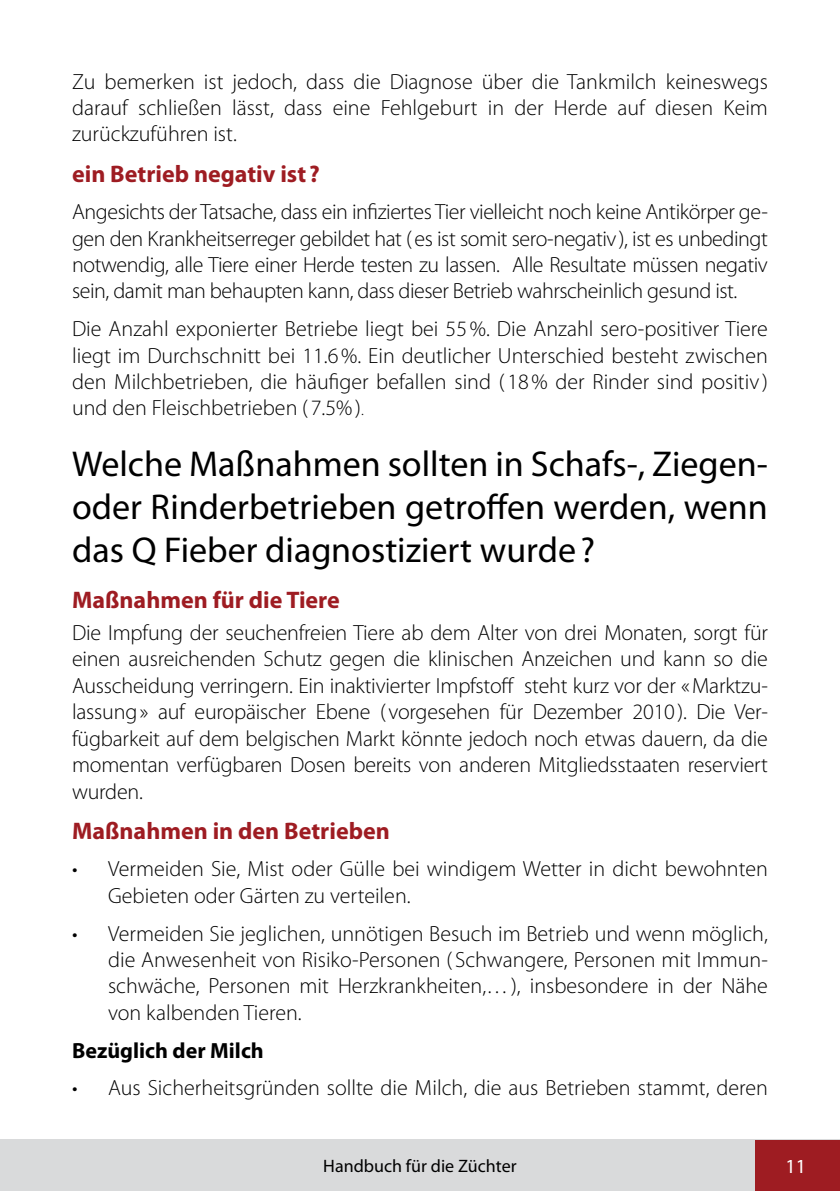
<style>
.page{position:relative;width:840px;height:1191px;background:#fff}
.page>*{position:absolute;margin:0;border:0;box-sizing:border-box;transform-origin:0 0}
.t1{font:36px/43.2px "Myriad Pro";color:#000;text-align:justify}
.t2{font:700 24px "Myriad Pro";color:#9e1c22}
.t3{font:300 22px/26.4px "Myriad Pro";color:#000;text-align:justify}
.t4{font:700 22px "Myriad Pro";color:#000}
.t5{font:20px "Myriad Pro";color:#fff}
.t6{font:18px "Myriad Pro";color:#000}
.s1{font-size:16px}
</style>
<div class="page">
<div style="left:0;top:1140px;width:839px;height:51px;background:#d9dadb"></div>
<div style="left:754px;top:1140px;width:85px;height:51px;background:#9e1c22"></div>
<p class="t3" style="left:72px;top:68px;width:697px">Zu bemerken ist jedoch, dass die Diagnose über die Tankmilch keineswegs darauf schließen lässt, dass eine Fehlgeburt in der Herde auf diesen Keim zurückzuführen ist.</p>
<p class="t2" style="left:72px;top:158px;width:249px">ein Betrieb negativ ist ?</p>
<p class="t3" style="left:72px;top:198px;width:697px">Angesichts der Tatsache, dass ein infiziertes Tier vielleicht noch keine Antikörper ge&shy;gen den Krankheitserreger gebildet hat (es ist somit sero-negativ), ist es unbedingt notwendig, alle Tiere einer Herde testen zu lassen. Alle Resultate müssen negativ sein, damit man behaupten kann, dass dieser Betrieb wahrscheinlich gesund ist.</p>
<p class="t3" style="left:72px;top:315px;width:697px">Die Anzahl exponierter Betriebe liegt bei 55%. Die Anzahl sero-positiver Tiere liegt im Durchschnitt bei 11.6%. Ein deutlicher Unterschied besteht zwischen den Milchbetrieben, die häufiger befallen sind ( 18% der Rinder sind positiv ) und den Fleischbetrieben ( 7.5%)<span class="s1">.</span></p>
<h1 class="t1" style="left:72px;top:441px;width:697px">Welche Maßnahmen sollten in Schafs-, Ziegen&shy;oder Rinderbetrieben getroffen werden, wenn das Q Fieber diagnostiziert wurde?</h1>
<p class="t2" style="left:72px;top:584px;width:269px">Maßnahmen für die Tiere</p>
<p class="t3" style="left:72px;top:619px;width:697px">Die Impfung der seuchenfreien Tiere ab dem Alter von drei Monaten, sorgt für einen ausreichenden Schutz gegen die klinischen Anzeichen und kann so die Ausscheidung verringern. Ein inaktivierter Impfstoff steht kurz vor der «Marktzu&shy;lassung» auf europäischer Ebene ( vorgesehen für Dezember 2010). Die Ver&shy;fügbarkeit auf dem belgischen Markt könnte jedoch noch etwas dauern, da die momentan verfügbaren Dosen bereits von anderen Mitgliedsstaaten reserviert wurden.</p>
<p class="t2" style="left:72px;top:815px;width:319px">Maßnahmen in den Betrieben</p>
<p class="t3" style="left:108px;top:855px;width:661px;text-indent:-36px">• Vermeiden Sie, Mist oder Gülle bei windigem Wetter in dicht bewohnten<br>Gebieten oder Gärten zu verteilen.</p>
<p class="t3" style="left:108px;top:919px;width:661px;text-indent:-36px">• Vermeiden Sie jeglichen, unnötigen Besuch im Betrieb und wenn möglich, die Anwesenheit von Risiko-Personen ( Schwangere, Personen mit Immun&shy;schwäche, Personen mit Herzkrankheiten,…), insbesondere in der Nähe von kalbenden Tieren.</p>
<p class="t4" style="left:72px;top:1035px;width:193px">Bezüglich der Milch</p>
<p class="t3" style="left:72px;top:1074px;width:697px">• Aus Sicherheitsgründen sollte die Milch, die aus Betrieben stammt, deren</p>
<p class="t6" style="left:323px;top:1154px;width:195px">Handbuch für die Züchter</p>
<p class="t5" style="left:785px;top:1153px;width:22px">11</p>
</div>
